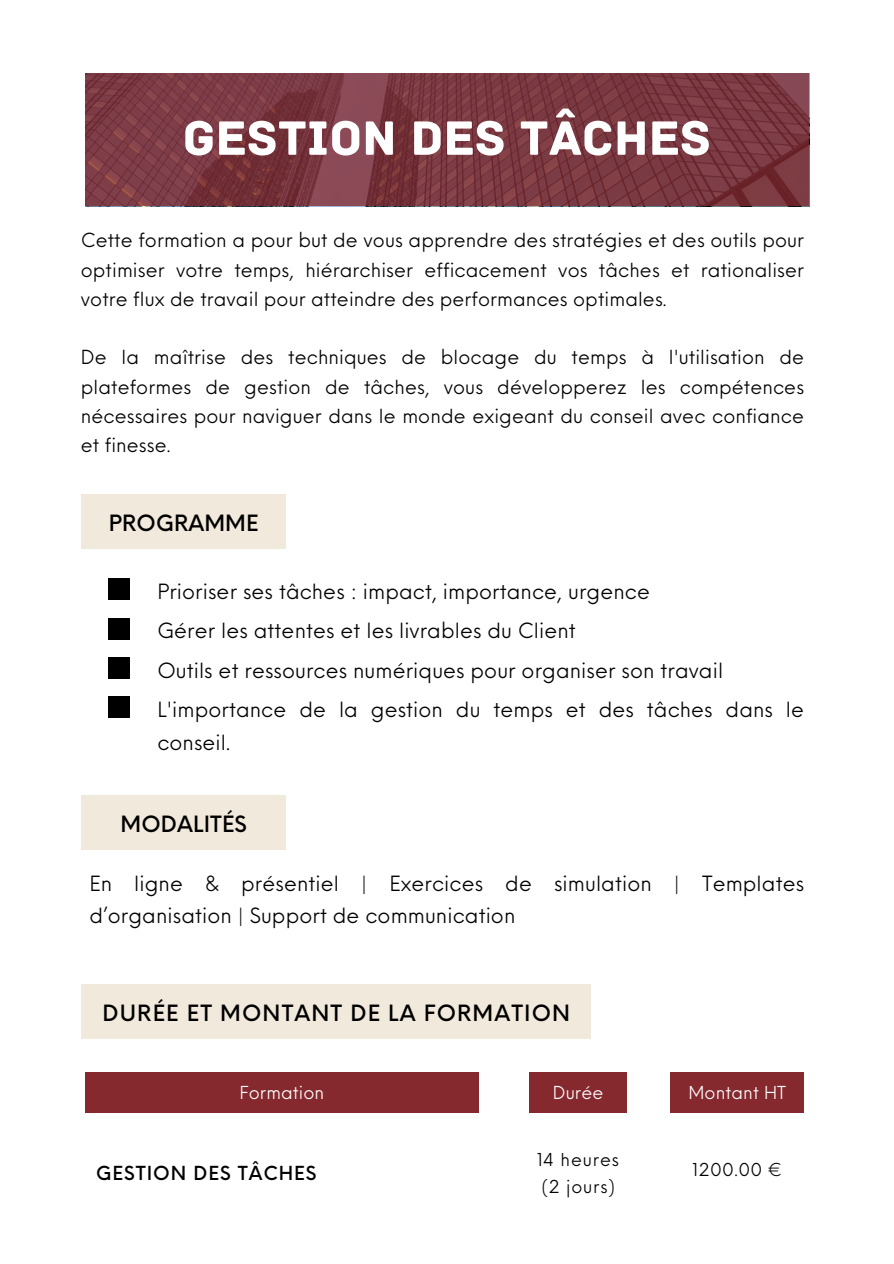
<style>
.page{position:relative;width:894px;height:1264px;background:#fff}
.page>*{position:absolute;margin:0;border:0;box-sizing:border-box;transform-origin:0 0}
.t1{font:50.7px "Archive";color:#fff}
.t2{font:500 21.9px "Neue Einstellung";letter-spacing:.05em;color:#000}
.t3{font:500 21.9px "Neue Einstellung";letter-spacing:.005em;color:#000}
.t4{font:20.4px/32.7px "Neue Einstellung";letter-spacing:.005em;color:#000}
.t5{font:18.9px/29.2px "Neue Einstellung";letter-spacing:.005em;color:#000;text-align:justify}
.t6{font:500 18.9px "Neue Einstellung";letter-spacing:.05em;color:#000}
.t7{font:17.4px/27px "Neue Einstellung";letter-spacing:.05em;color:#000}
.t8{font:17.4px "Neue Einstellung";letter-spacing:.005em;color:#fff}
</style>
<div class="page">
<svg style="left:85px;top:73px;width:723px;height:133px;background:#793841"></svg>
<div style="left:81px;top:494px;width:204px;height:54px;background:#f1eadc"></div>
<div style="left:529px;top:1072px;width:97px;height:40px;background:#86292f"></div>
<div style="left:670px;top:1072px;width:134px;height:40px;background:#86292f"></div>
<div style="left:85px;top:1072px;width:393px;height:40px;background:#86292f"></div>
<div style="left:82px;top:984px;width:509px;height:54px;background:#f1eadc"></div>
<div style="left:109px;top:578px;width:21px;height:22px;background:#000"></div>
<div style="left:109px;top:618px;width:21px;height:21px;background:#000"></div>
<div style="left:109px;top:657px;width:21px;height:21px;background:#000"></div>
<div style="left:82px;top:795px;width:204px;height:54px;background:#f1eadc"></div>
<div style="left:109px;top:696px;width:21px;height:22px;background:#000"></div>
<h1 class="t1" style="left:182px;top:108px;width:529px">GESTION DES TÂCHES</h1>
<p class="t5" style="left:81px;top:224px;width:724px">Cette formation a pour but de vous apprendre des stratégies et des outils pour optimiser votre temps, hiérarchiser efficacement vos tâches et rationaliser votre flux de travail pour atteindre des performances optimales.</p>
<p class="t5" style="left:81px;top:341px;width:724px">De la maîtrise des techniques de blocage du temps à l'utilisation de plateformes de gestion de tâches, vous développerez les compétences nécessaires pour naviguer dans le monde exigeant du conseil avec confiance et finesse.</p>
<p class="t3" style="left:109px;top:503px;width:151px">PROGRAMME</p>
<p class="t4" style="left:157px;top:573px;width:494px">Prioriser ses tâches : impact, importance, urgence</p>
<p class="t4" style="left:157px;top:609px;width:567px;line-height:39.3px">Gérer les attentes et les livrables du Client<br>Outils et ressources numériques pour organiser son travail</p>
<p class="t4" style="left:157px;top:691px;width:648px">L'importance de la gestion du temps et des tâches dans le conseil.</p>
<p class="t3" style="left:121px;top:804px;width:128px">MODALITÉS</p>
<p class="t4" style="left:89px;top:864px;width:716px">En ligne &amp; présentiel | Exercices de simulation | Templates d’organisation | Support de communication</p>
<p class="t2" style="left:102px;top:993px;width:469px">DURÉE ET MONTANT DE LA FORMATION</p>
<p class="t8" style="left:239px;top:1077px;width:86px">Formation</p>
<p class="t8" style="left:552px;top:1077px;width:52px">Durée</p>
<p class="t8" style="left:688px;top:1077px;width:99px">Montant HT</p>
<p class="t6" style="left:96px;top:1156px;width:222px">GESTION DES TÂCHES</p>
<p class="t7" style="left:537px;top:1143px;width:83px">14 heures (2 jours)</p>
<p class="t7" style="left:692px;top:1154px;width:91px">1200.00 €</p>
</div>
